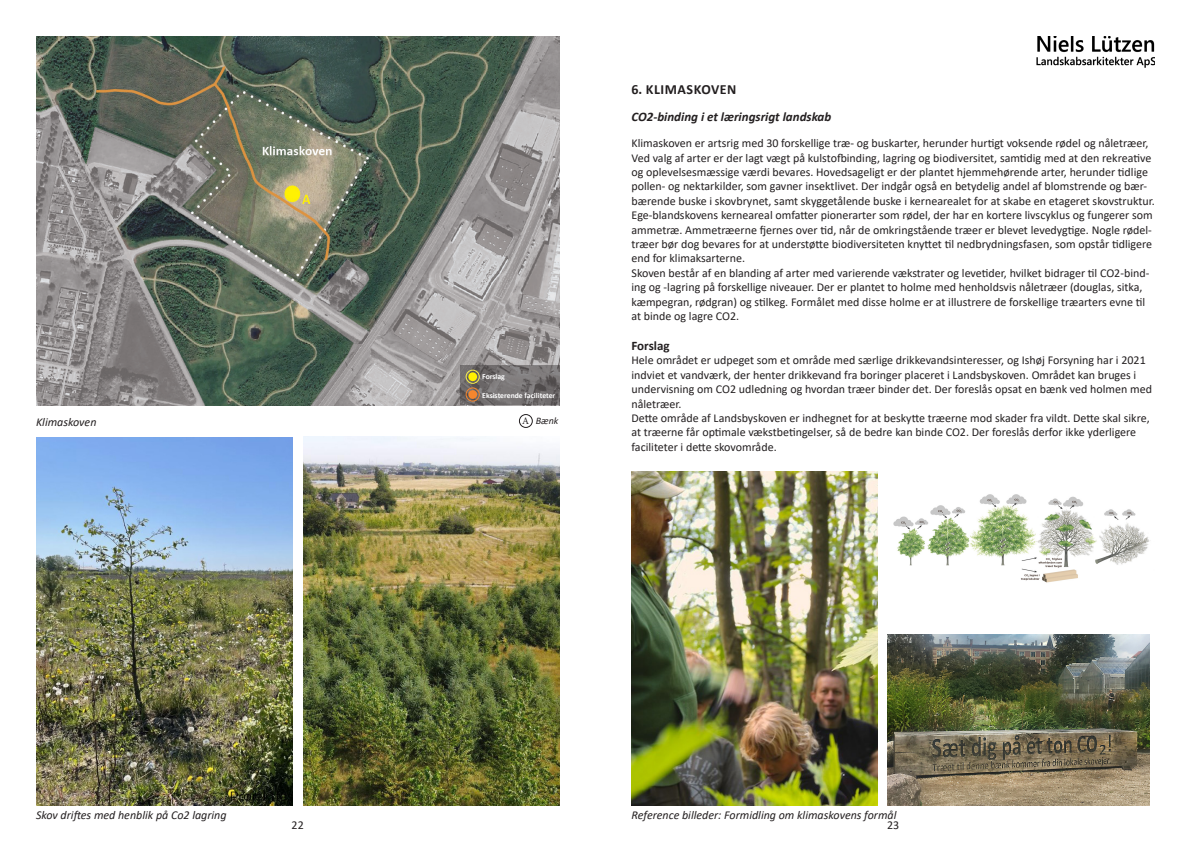
<style>
.page{position:relative;width:1191px;height:842px;background:#fff}
.page>*{position:absolute;margin:0;border:0;box-sizing:border-box;transform-origin:0 0}
.Oversrift{font:700 14px "Calibri";letter-spacing:.04em;color:#231f20}
.Under_overskrift{font:italic 700 13px "Calibri";color:#231f20}
.Brødtekst{font:700 13px "Calibri";color:#231f20}
.Brødtekst-2{font:12px/14.4px "Calibri";color:#231f20}
.Billedtekst{font:italic 12px "Calibri";color:#231f20}
.Billedtekst-2{font:italic 10px "Calibri";color:#231f20}
.t1{font:10px "Minion Pro";color:#231f20}
.t2{font:700 7.7px "Calibri";color:#fff}
</style>
<div class="page">
<img style="left:893px;top:494px;width:256px;height:89px">
<img style="left:631px;top:471px;width:246px;height:335px">
<img style="left:303px;top:437px;width:256px;height:369px">
<img style="left:887px;top:634px;width:262px;height:172px">
<img style="left:36px;top:437px;width:256px;height:369px">
<img style="left:36px;top:36px;width:523px;height:369px">
<svg style="left:460px;top:366px;width:99px;height:39px"></svg>
<div style="left:468px;top:372px;width:9px;height:9px;background:#fff101;border-radius:50%"></div>
<div style="left:465px;top:370px;width:15px;height:14px;border:1px solid #f7ef4c;border-radius:50%"></div>
<div style="left:468px;top:390px;width:9px;height:9px;background:#f5862e;border-radius:50%"></div>
<div style="left:465px;top:387px;width:15px;height:15px;border:1px solid #f5862e;border-radius:50%"></div>
<img style="left:1037px;top:36px;width:118px;height:31px">
<div style="left:519px;top:414px;width:13px;height:14px;border:1px solid #231f20;border-radius:50%"></div>
<p class="Billedtekst" style="left:36px;top:413px;width:62px">Klimaskoven</p>
<p class="t2" style="left:482px;top:371px;width:24px">Forslag</p>
<p class="t2" style="left:482px;top:390px;width:75px">Eksisterende faciliteter</p>
<p class="t1" style="left:522px;top:414px;width:8px">A</p>
<p class="Billedtekst-2" style="left:536px;top:414px;width:24px">Bænk</p>
<p class="Oversrift" style="left:631px;top:80px;width:107px">6. KLIMASKOVEN</p>
<p class="Under_overskrift" style="left:631px;top:107px;width:201px">CO2-binding i et læringsrigt landskab</p>
<p class="Brødtekst-2" style="left:631px;top:136px;width:518px">Klimaskoven er artsrig med 30 forskellige træ- og buskarter, herunder hurtigt voksende rødel og nåletræer,</p>
<p class="Brødtekst-2" style="left:631px;top:150px;width:525px">Ved valg af arter er der lagt vægt på kulstofbinding, lagring og biodiversitet, samtidig med at den rekreative og oplevelsesmæssige værdi bevares. Hovedsageligt er der plantet hjemmehørende arter, herunder tidlige pollen- og nektarkilder, som gavner insektlivet. Der indgår også en betydelig andel af blomstrende og bær&shy;bærende buske i skovbrynet, samt skyggetålende buske i kernearealet for at skabe en etageret skovstruktur.<br>Ege-blandskovens kerneareal omfatter pionerarter som rødel, der har en kortere livscyklus og fungerer som ammetræ. Ammetræerne fjernes over tid, når de omkringstående træer er blevet levedygtige. Nogle rødel&shy;træer bør dog bevares for at understøtte biodiversiteten knyttet til nedbrydningsfasen, som opstår tidligere end for klimaksarterne.</p>
<p class="Brødtekst-2" style="left:631px;top:265px;width:519px">Skoven består af en blanding af arter med varierende vækstrater og levetider, hvilket bidrager til CO2-bind&shy;ing og -lagring på forskellige niveauer. Der er plantet to holme med henholdsvis nåletræer (douglas, sitka, kæmpegran, rødgran) og stilkeg. Formålet med disse holme er at illustrere de forskellige træarters evne til at binde og lagre CO2.</p>
<p class="Brødtekst" style="left:631px;top:337px;width:40px">Forslag</p>
<p class="Brødtekst-2" style="left:631px;top:353px;width:522px">Hele området er udpeget som et område med særlige drikkevandsinteresser, og Ishøj Forsyning har i 2021 indviet et vandværk, der henter drikkevand fra boringer placeret i Landsbyskoven. Området kan bruges i undervisning om CO2 udledning og hvordan træer binder det. Der foreslås opsat en bænk ved holmen med nåletræer.</p>
<p class="Brødtekst-2" style="left:631px;top:411px;width:519px">Dette område af Landsbyskoven er indhegnet for at beskytte træerne mod skader fra vildt. Dette skal sikre, at træerne får optimale vækstbetingelser, så de bedre kan binde CO2. Der foreslås derfor ikke yderligere faciliteter i dette skovområde.</p>
<p class="Billedtekst" style="left:36px;top:806px;width:192px">Skov driftes med henblik på Co2 lagring</p>
<p class="Billedtekst" style="left:631px;top:806px;width:266px">Reference billeder: Formidling om klimaskovens formål</p>
<p class="Brødtekst-2" style="left:292px;top:818px;width:14px">22</p>
<p class="Brødtekst-2" style="left:887px;top:818px;width:14px">23</p>
</div>
